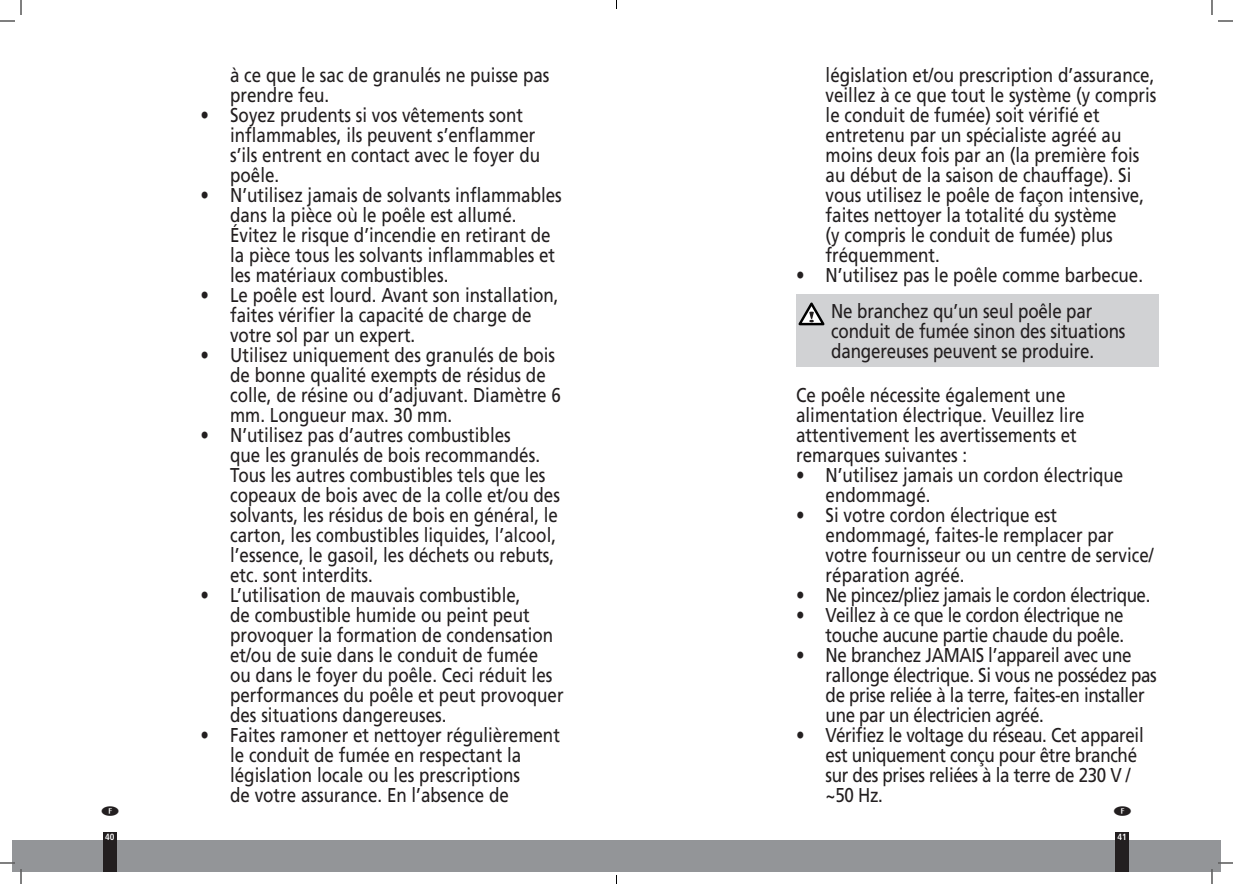
<style>
.page{position:relative;width:1233px;height:884px;background:#fff}
.page>*{position:absolute;margin:0;border:0;box-sizing:border-box;transform-origin:0 0}
.t1{font:20px/20px "Frutiger LT Std";color:#231f20;scale:.85 1}
.t2{font:20px/20px "Frutiger LT Std";letter-spacing:-.02em;color:#231f20;scale:.85 1}
.t3{font:20px "Frutiger LT Std";letter-spacing:-.025em;color:#231f20;scale:.85 1}
.t4{font:700 condensed 9px "Frutiger LT Std";color:#fff}
</style>
<div class="page">
<div style="left:12px;top:840px;width:604px;height:31px;background:#939598"></div>
<div style="left:103px;top:832px;width:13px;height:39px;background:#231f20"></div>
<div style="left:616px;top:840px;width:604px;height:31px;background:#939598"></div>
<div style="left:1115px;top:832px;width:13px;height:39px;background:#231f20"></div>
<div style="left:796px;top:295px;width:34px;height:72px;background:#d1d2d4"></div>
<div style="left:830px;top:295px;width:329px;height:72px;background:#d1d2d4"></div>
<svg style="left:798px;top:302px;width:26px;height:24px"></svg>
<svg style="left:1218px;top:20px;width:15px;height:2px"></svg>
<svg style="left:1218px;top:862px;width:15px;height:2px"></svg>
<svg style="left:0;top:0;width:22px;height:22px"></svg>
<svg style="left:0;top:862px;width:22px;height:22px"></svg>
<svg style="left:1211px;top:0;width:1px;height:15px"></svg>
<svg style="left:1211px;top:869px;width:1px;height:15px"></svg>
<p class="t1" style="left:230px;top:66px;width:377px">à ce que le sac de granulés ne puisse pas prendre feu.</p>
<p class="t1" style="left:230px;top:106px;width:366px;text-indent:-29px">• Soyez prudents si vos vêtements sont inflammables, ils peuvent s’enflammer s’ils entrent en contact avec le foyer du poêle.</p>
<p class="t1" style="left:230px;top:186px;width:392px;text-indent:-29px">• N’utilisez jamais de solvants inflammables dans la pièce où le poêle est allumé.<br>Évitez le risque d’incendie en retirant de la pièce tous les solvants inflammables et les matériaux combustibles.</p>
<p class="t1" style="left:230px;top:286px;width:388px;text-indent:-29px">• Le poêle est lourd. Avant son installation, faites vérifier la capacité de charge de votre sol par un expert.</p>
<p class="t1" style="left:230px;top:346px;width:391px;text-indent:-29px">• Utilisez uniquement des granulés de bois de bonne qualité exempts de résidus de colle, de résine ou d’adjuvant. Diamètre 6 mm. Longueur max. 30 mm.</p>
<p class="t1" style="left:230px;top:426px;width:389px;text-indent:-29px">• N’utilisez pas d’autres combustibles<br>que les granulés de bois recommandés.<br>Tous les autres combustibles tels que les copeaux de bois avec de la colle et/ou des solvants, les résidus de bois en général, le carton, les combustibles liquides, l’alcool, l’essence, le gasoil, les déchets ou rebuts, etc. sont interdits.</p>
<p class="t1" style="left:230px;top:586px;width:394px;text-indent:-29px">• L’utilisation de mauvais combustible,<br>de combustible humide ou peint peut provoquer la formation de condensation et/ou de suie dans le conduit de fumée ou dans le foyer du poêle. Ceci réduit les performances du poêle et peut provoquer des situations dangereuses.</p>
<p class="t1" style="left:230px;top:726px;width:389px;text-indent:-29px">• Faites ramoner et nettoyer régulièrement le conduit de fumée en respectant la législation locale ou les prescriptions<br>de votre assurance. En l’absence de</p>
<p class="t1" style="left:825px;top:66px;width:391px">législation et/ou prescription d’assurance, veillez à ce que tout le système (y compris le conduit de fumée) soit vérifié et entretenu par un spécialiste agréé au moins deux fois par an (la première fois au début de la saison de chauffage). Si vous utilisez le poêle de façon intensive, faites nettoyer la totalité du système<br>(y compris le conduit de fumée) plus fréquemment.</p>
<p class="t1" style="left:796px;top:266px;width:410px">• N’utilisez pas le poêle comme barbecue.</p>
<p class="t1" style="left:831px;top:301px;width:348px">Ne branchez qu’un seul poêle par conduit de fumée sinon des situations dangereuses peuvent se produire.</p>
<p class="t1" style="left:796px;top:386px;width:341px">Ce poêle nécessite également une alimentation électrique. Veuillez lire attentivement les avertissements et remarques suivantes :</p>
<p class="t1" style="left:825px;top:466px;width:352px;text-indent:-29px">• N’utilisez jamais un cordon électrique endommagé.</p>
<p class="t1" style="left:825px;top:506px;width:387px;text-indent:-29px">• Si votre cordon électrique est endommagé, faites-le remplacer par votre fournisseur ou un centre de service/ réparation agréé.</p>
<p class="t3" style="left:796px;top:584px;width:418px">• Ne pincez/pliez jamais le cordon électrique.</p>
<p class="t2" style="left:796px;top:606px;width:387px;text-align:right">• Veillez à ce que le cordon électrique ne touche aucune partie chaude du poêle.</p>
<p class="t2" style="left:825px;top:646px;width:391px;text-indent:-29px">• Ne branchez JAMAIS l’appareil avec une rallonge électrique. Si vous ne possédez pas de prise reliée à la terre, faites-en installer une par un électricien agréé.</p>
<p class="t2" style="left:825px;top:726px;width:376px;text-indent:-29px">• Vérifiez le voltage du réseau. Cet appareil est uniquement conçu pour être branché sur des prises reliées à la terre de 230 V / ~50 Hz.</p>
<p class="t4" style="left:105px;top:832px;width:11px">40</p>
<p class="t4" style="left:1117px;top:832px;width:11px">41</p>
</div>
